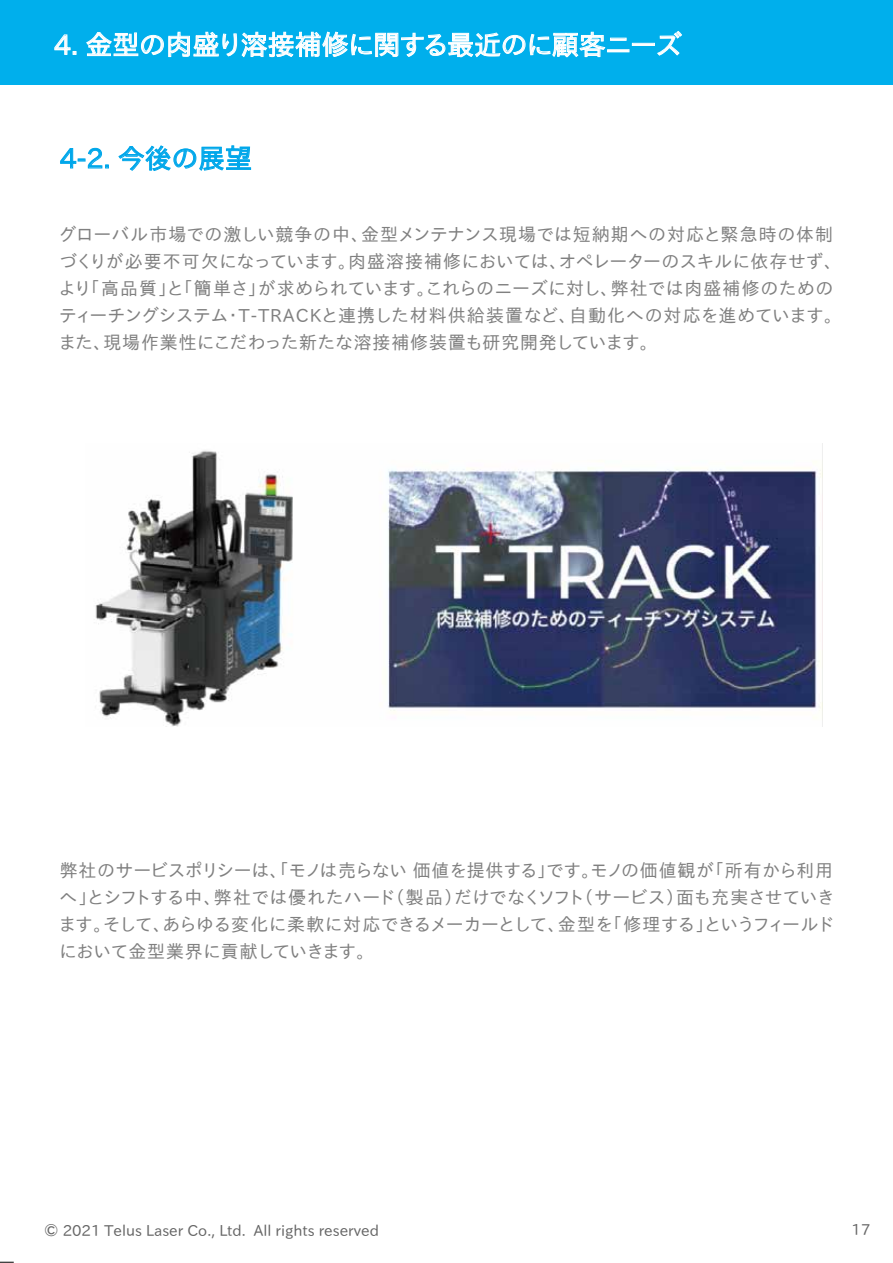
<style>
.page{position:relative;width:893px;height:1263px;background:#fff}
.page>*{position:absolute;margin:0;border:0;box-sizing:border-box;transform-origin:0 0}
.t1{font:27px "IP Aex Gothic";letter-spacing:-.04em;color:#fff}
.t2{font:27px "IP Aex Gothic";letter-spacing:-.005em;color:#00a7ea}
.t3{font:18px/27px "IP Aex Gothic";letter-spacing:.005em;color:#808080}
.t4{font:15px "IP Aex Gothic";color:#666}
</style>
<div class="page">
<svg style="left:0;top:1262px;width:14px;height:1px"></svg>
<div style="left:0;top:0;width:893px;height:84px;background:#00afec"></div>
<svg style="left:54px;top:35px;width:22px;height:20px"></svg>
<svg style="left:86px;top:32px;width:540px;height:25px"></svg>
<div style="left:632px;top:43px;width:23px;height:3px;border:1px solid #fff"></div>
<svg style="left:657px;top:31px;width:25px;height:25px"></svg>
<svg style="left:60px;top:148px;width:49px;height:21px"></svg>
<svg style="left:118px;top:145px;width:133px;height:26px"></svg>
<img style="left:95px;top:450px;width:727px;height:276px">
<h1 class="t1" style="left:54px;top:30px;width:630px">4. 金型の肉盛り溶接補修に関する最近のに顧客ニーズ</h1>
<h1 class="t2" style="left:60px;top:143px;width:194px">4-2. 今後の展望</h1>
<p class="t3" style="left:58px;top:221px;width:785px">グローバル市場での激しい競争の中、金型メンテナンス現場では短納期への対応と緊急時の体制づくりが必要不可欠になっています。肉盛溶接補修においては、オペレーターのスキルに依存せず、より「高品質」と「簡単さ」が求められています。これらのニーズに対し、弊社では肉盛補修のためのティーチングシステム・T-TRACKと連携した材料供給装置など、自動化への対応を進めています。また、現場作業性にこだわった新たな溶接補修装置も研究開発しています。</p>
<p class="t3" style="left:58px;top:857px;width:778px;text-align:justify">弊社のサービスポリシーは、「モノは売らない 価値を提供する」です。モノの価値観が「所有から利用へ」とシフトする中、弊社では優れたハード（製品）だけでなくソフト（サービス）面も充実させていきます。そして、あらゆる変化に柔軟に対応できるメーカーとして、金型を「修理する」というフィールドにおいて金型業界に貢献していきます。</p>
<p class="t4" style="left:44px;top:1222px;width:337px">© 2021 Telus Laser Co., Ltd. All rights reserved</p>
<p class="t4" style="left:852px;top:1221px;width:20px">17</p>
</div>
